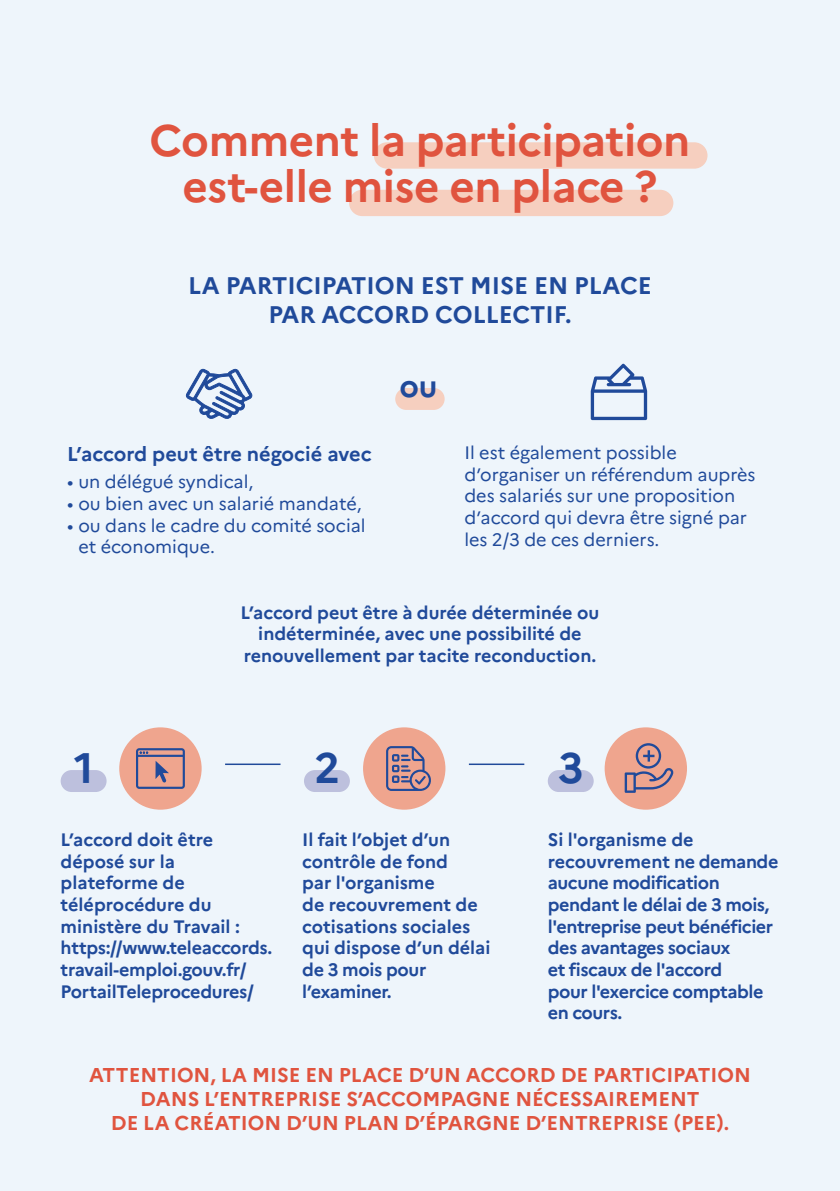
<style>
.page{position:relative;width:840px;height:1191px;background:#fff}
.page>*{position:absolute;margin:0;border:0;box-sizing:border-box;transform-origin:0 0}
.t1{font:700 44px/46.4px "Marianne";letter-spacing:-.01em;color:#e0543f;text-align:center}
.t2{font:700 42.6px "Marianne";color:#204a9a}
.t3{font:700 31px "Marianne";color:#204a9a}
.t4{font:700 24px/28.8px "Marianne";color:#204a9a;text-align:center}
.t5{font:700 20px/24px "Marianne";color:#e0543f;text-align:center}
.t6{font:700 20px "Marianne";letter-spacing:-.005em;color:#204a9a}
.t7{font:700 18px/21.6px "Marianne";letter-spacing:-.015em;color:#204a9a}
.t8{font:18px/21.6px "Marianne";color:#204a9a}
</style>
<div class="page">
<div style="left:0;top:0;width:839px;height:1191px;background:#eef5fb"></div>
<div style="left:349px;top:190px;width:324px;height:26px;background:#f6cfbf;border-radius:13px"></div>
<div style="left:373px;top:142px;width:334px;height:27px;background:#f6cfbf;border-radius:13px"></div>
<div style="left:395px;top:388px;width:49px;height:22px;background:#f6cfbf;border-radius:11px"></div>
<svg style="left:590px;top:364px;width:56px;height:56px"></svg>
<div style="left:61px;top:770px;width:45px;height:22px;background:#bdc0dd;border-radius:11px"></div>
<div style="left:119px;top:727px;width:82px;height:82px;background:#efa58e;border-radius:50%"></div>
<svg style="left:136px;top:748px;width:49px;height:41px"></svg>
<div style="left:304px;top:770px;width:46px;height:22px;background:#bdc0dd;border-radius:11px"></div>
<div style="left:363px;top:727px;width:82px;height:82px;background:#efa58e;border-radius:50%"></div>
<svg style="left:386px;top:746px;width:45px;height:45px"></svg>
<div style="left:547px;top:770px;width:46px;height:22px;background:#bdc0dd;border-radius:11px"></div>
<div style="left:604px;top:727px;width:82px;height:82px;background:#efa58e;border-radius:50%"></div>
<svg style="left:624px;top:743px;width:49px;height:50px"></svg>
<hr style="left:225px;top:763px;width:55px;height:2px;background:#204a9a">
<hr style="left:468px;top:763px;width:56px;height:2px;background:#204a9a">
<svg style="left:185px;top:369px;width:67px;height:50px"></svg>
<h1 class="t1" style="left:149px;top:117px;width:542px">Comment la participation est-elle mise en place ?</h1>
<h3 class="t4" style="left:188px;top:271px;width:465px">LA PARTICIPATION EST MISE EN PLACE<br>PAR ACCORD COLLECTIF.</h3>
<p class="t6" style="left:67px;top:441px;width:306px">L’accord peut être négocié avec</p>
<p class="t8" style="left:67px;top:471px;width:188px">• un délégué syndical,</p>
<p class="t8" style="left:67px;top:493px;width:296px">• ou bien avec un salarié mandaté,</p>
<p class="t8" style="left:78px;top:514px;width:288px;text-indent:-11px">• ou dans le cadre du comité social et économique.</p>
<h3 class="t3" style="left:399px;top:367px;width:39px">ou</h3>
<p class="t8" style="left:464px;top:442px;width:292px">Il est également possible d’organiser un référendum auprès des salariés sur une proposition d’accord qui devra être signé par les 2/3 de ces derniers.</p>
<p class="t7" style="left:240px;top:601px;width:360px;text-align:center">L’accord peut être à durée déterminée ou indéterminée, avec une possibilité de renouvellement par tacite reconduction.</p>
<h2 class="t2" style="left:74px;top:741px;width:21px">1</h2>
<h2 class="t2" style="left:314px;top:741px;width:27px">2</h2>
<h2 class="t2" style="left:558px;top:741px;width:27px">3</h2>
<p class="t7" style="left:302px;top:829px;width:190px">Il fait l’objet d’un contrôle de fond<br>par l'organisme<br>de recouvrement de cotisations sociales qui dispose d’un délai de 3 mois pour l’examiner.</p>
<p class="t7" style="left:61px;top:829px;width:213px">L’accord doit être déposé sur la plateforme de téléprocédure du ministère du Travail : https://www.teleaccords. travail-emploi.gouv.fr/<br>PortailTeleprocedures/</p>
<p class="t7" style="left:547px;top:829px;width:232px">Si l'organisme de recouvrement ne demande aucune modification pendant le délai de 3 mois, l'entreprise peut bénéficier des avantages sociaux<br>et fiscaux de l'accord<br>pour l'exercice comptable en cours.</p>
<p class="t5" style="left:89px;top:1062px;width:663px">ATTENTION, LA MISE EN PLACE D’UN ACCORD DE PARTICIPATION<br>DANS L’ENTREPRISE S’ACCOMPAGNE NÉCESSAIREMENT<br>DE LA CRÉATION D’UN PLAN D’ÉPARGNE D’ENTREPRISE (PEE).</p>
</div>
